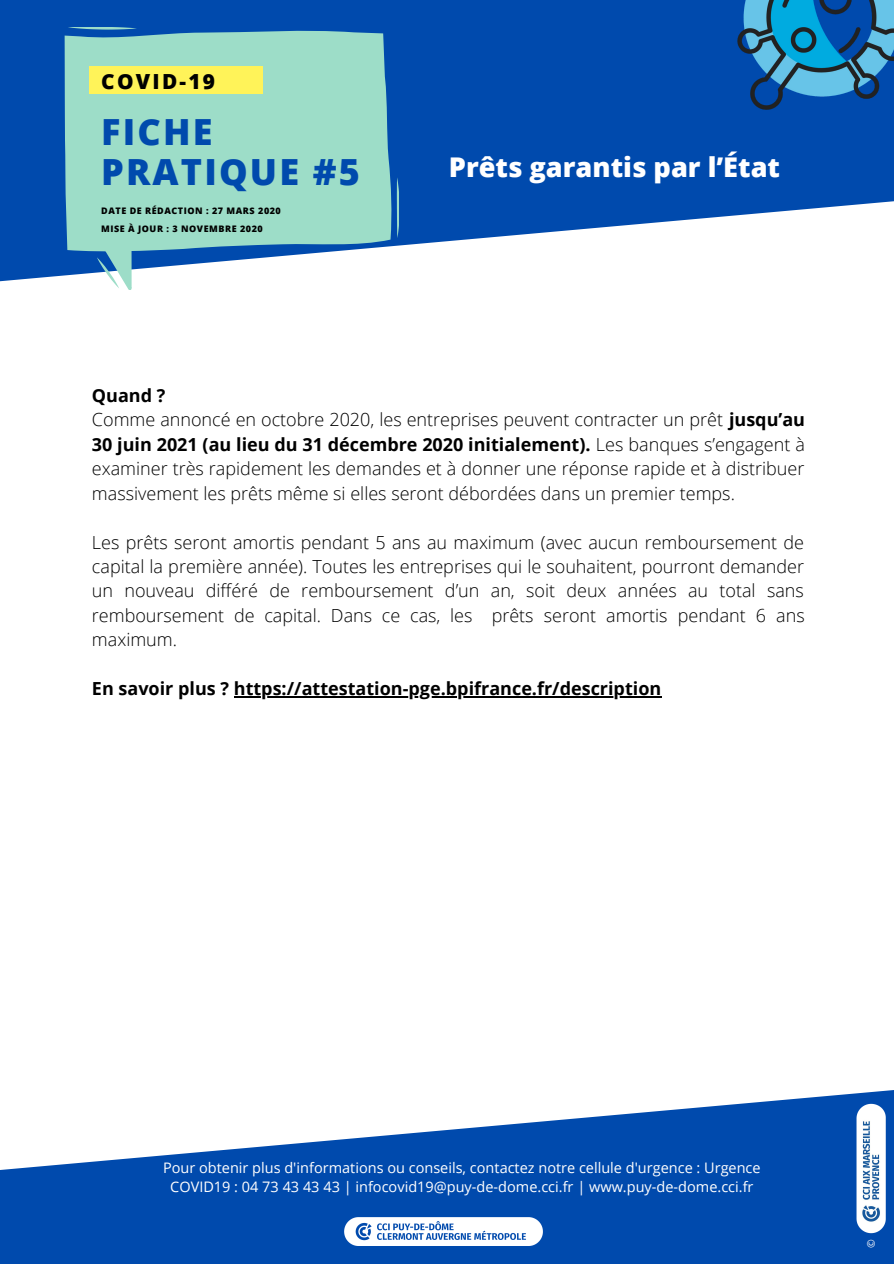
<style>
.page{position:relative;width:894px;height:1264px;background:#fff}
.page>*{position:absolute;margin:0;border:0;box-sizing:border-box;transform-origin:0 0}
.t1{font:800 36px/39.8px "Open Sans";letter-spacing:.06em;color:#004aad}
.t2{font:800 27.15px "Open Sans";color:#fff}
.t3{font:800 20.85px "Open Sans";letter-spacing:.11em;color:#000}
.t4{font:300 18px/24.5px "Open Sans";color:#000}
.t5{font:700 18px "Open Sans";color:#000}
.t6{font:14.55px/19.2px "Open Sans";color:#fff;text-align:center}
.t7{font:10.5px "Open Sans";color:#fff}
.t8{font:800 9px/18px "Open Sans";letter-spacing:.06em;color:#000}
.s1{font-weight:700}
</style>
<div class="page">
<svg style="left:0;top:0;width:893px;height:282px;fill:#004aad"></svg>
<svg style="left:0;top:1094px;width:893px;height:169px;fill:#004aad"></svg>
<svg style="left:64px;top:29px;width:328px;height:224px;background:#93d4c6"></svg>
<svg style="left:94px;top:231px;width:38px;height:59px"></svg>
<svg style="left:68px;top:27px;width:69px;height:3px"></svg>
<svg style="left:396px;top:177px;width:3px;height:61px"></svg>
<div style="left:89px;top:66px;width:174px;height:28px;background:#fff359"></div>
<hr style="left:234px;top:696px;width:427px;height:2px;background:#000">
<img style="left:720px;top:0;width:173px;height:116px">
<img style="left:344px;top:1217px;width:198px;height:28px">
<img style="left:847px;top:1090px;width:46px;height:157px">
<p class="t3" style="left:101px;top:66px;width:115px">COVID-19</p>
<h1 class="t1" style="left:101px;top:111px;width:260px">FICHE<br>PRATIQUE #5</h1>
<p class="t8" style="left:101px;top:202px;width:181px">DATE DE RÉDACTION : 27 MARS 2020<br>MISE À JOUR : 3 NOVEMBRE 2020</p>
<h2 class="t2" style="left:448px;top:148px;width:332px">Prêts garantis par l’État</h2>
<p class="t4" style="left:92px;top:382px;width:714px"><span class="s1">Quand ?<br></span>Comme annoncé en octobre 2020, les entreprises peuvent contracter un prêt <span class="s1">jusqu’au 30 juin 2021 (au lieu du 31 décembre 2020 initialement).</span> Les banques s’engagent à examiner très rapidement les demandes et à donner une réponse rapide et à distribuer massivement les prêts même si elles seront débordées dans un premier temps.</p>
<p class="t4" style="left:92px;top:529px;width:714px;text-align:justify">Les prêts seront amortis pendant 5 ans au maximum (avec aucun remboursement de capital la première année). Toutes les entreprises qui le souhaitent, pourront demander un nouveau différé de remboursement d’un an, soit deux années au total sans remboursement de capital. Dans ce cas, les prêts seront amortis pendant 6 ans maximum.</p>
<p class="t5" style="left:92px;top:676px;width:570px">En savoir plus ? https://attestation-pge.bpifrance.fr/description</p>
<p class="t6" style="left:163px;top:1157px;width:599px">Pour obtenir plus d'informations ou conseils, contactez notre cellule d'urgence : Urgence<br>COVID19 : 04 73 43 43 43 | infocovid19@puy-de-dome.cci.fr | www.puy-de-dome.cci.fr</p>
<p class="t7" style="left:863px;top:1247px;width:10px;rotate:-90deg">©</p>
</div>
